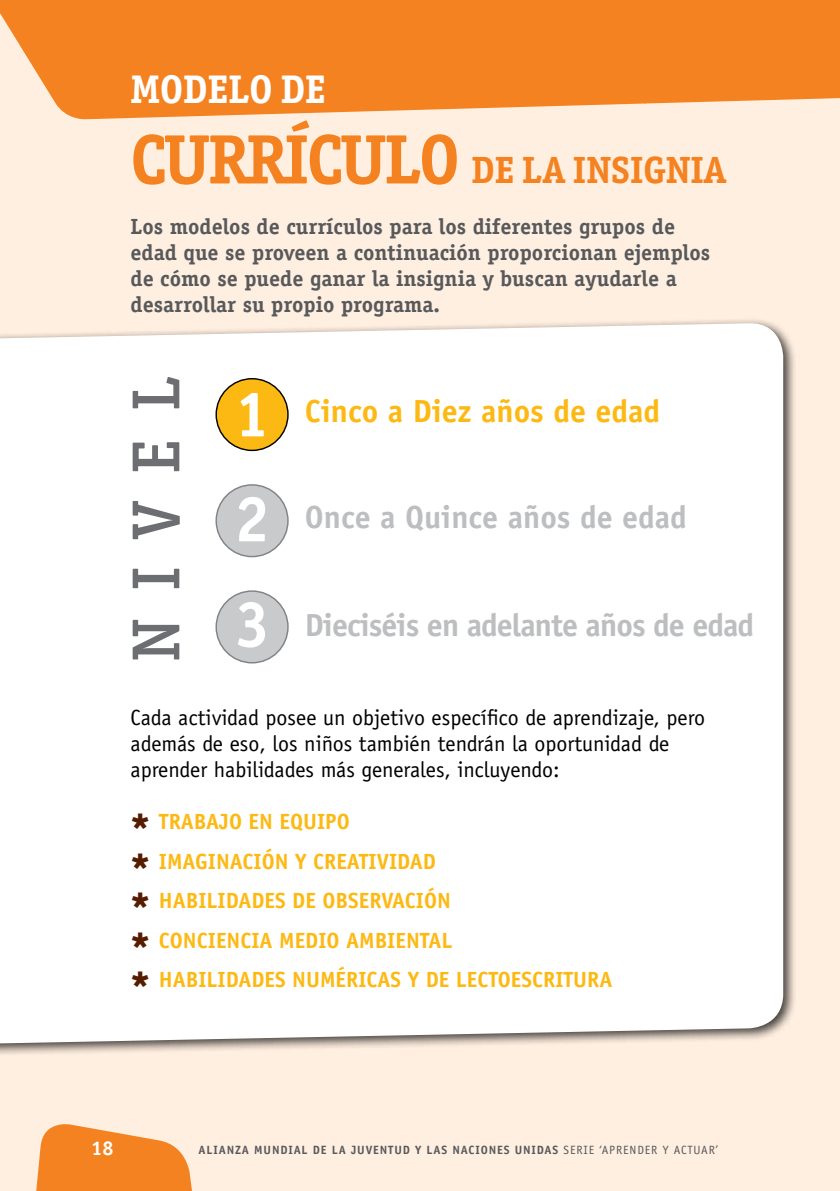
<style>
.page{position:relative;width:840px;height:1191px;background:#fff}
.page>*{position:absolute;margin:0;border:0;box-sizing:border-box;transform-origin:0 0}
.t1{font:500 68px "Officina Ser ITC Std";color:#6d6e71}
.t2{font:700 64.8px/105.2px "Officina Ser ITC Std";color:#fff}
.t3{font:700 40px "Officina Ser ITC Std";color:#fff}
.t4{font:700 38px "Officina Ser ITC Std";color:#f58220}
.t5{font:700 32px "Officina Sans Std";letter-spacing:-.03em;color:#bcbec0}
.t6{font:700 32px "Officina Sans Std";color:#bcbec0}
.t7{font:700 32px "Officina Sans Std";color:#fdb913}
.t8{font:700 22px/26px "Officina Serif Std";color:#58595b}
.t9{font:22px/26px "Officina Sans Std";color:#000}
.t10{font:700 22px "Officina Sans Std";color:#fdb913}
.t11{font:700 20px "Officina Sans Std";color:#fff}
.t12{font:700 12px "Officina Sans Std";letter-spacing:.07em;color:#58595b}
.s1{font-size:70px}
.s2{font-weight:400}
</style>
<div class="page">
<div style="left:0;top:0;width:839px;height:1191px;background:#ffefe1"></div>
<svg style="left:36px;top:1124px;width:156px;height:67px"></svg>
<div style="left:645px;top:0;width:194px;height:103px;background:#f58220"></div>
<svg style="left:0;top:0;width:645px;height:120px;background:#f68d34"></svg>
<div style="left:0;top:317px;width:796px;height:740px;background:#000;opacity:.74"></div>
<div style="left:0;top:322px;width:782px;height:722px;background:#fff"></div>
<div style="left:216px;top:591px;width:72px;height:72px;background:#c9cacc;border-radius:50%"></div>
<div style="left:215px;top:590px;width:73px;height:73px;border:1px solid #808285;border-radius:50%"></div>
<div style="left:216px;top:485px;width:72px;height:71px;background:#c9cacc;border-radius:50%"></div>
<div style="left:215px;top:484px;width:73px;height:73px;border:1px solid #808285;border-radius:50%"></div>
<div style="left:216px;top:379px;width:72px;height:71px;background:#fdb913;border-radius:50%"></div>
<div style="left:215px;top:378px;width:73px;height:73px;border:1px solid #000;border-radius:50%"></div>
<svg style="left:132px;top:813px;width:16px;height:16px"></svg>
<svg style="left:132px;top:852px;width:16px;height:16px"></svg>
<svg style="left:132px;top:892px;width:16px;height:16px"></svg>
<svg style="left:132px;top:931px;width:16px;height:16px"></svg>
<svg style="left:132px;top:970px;width:16px;height:16px"></svg>
<h3 class="t3" style="left:130px;top:65px;width:197px">MODELO DE</h3>
<h3 class="t4" style="left:130px;top:147px;width:596px"><span class="s1">CURRÍCULO</span> DE LA INSIGNIA</h3>
<p class="t8" style="left:130px;top:213px;width:581px">Los modelos de currículos para los diferentes grupos de edad que se proveen a continuación proporcionan ejemplos de cómo se puede ganar la insignia y buscan ayudarle a desarrollar su propio programa.</p>
<h1 class="t1" style="left:116px;top:661px;width:286px;rotate:-90deg">nivel</h1>
<h2 class="t2" style="left:234px;top:361px;width:36px">1</h2>
<h2 class="t2" style="left:234px;top:466px;width:37px">2<br>3</h2>
<h3 class="t7" style="left:305px;top:391px;width:356px">CINCO A DIEZ AÑOS DE EDAD</h3>
<h3 class="t6" style="left:305px;top:497px;width:383px">ONCE A QUINCE AÑOS DE EDAD</h3>
<h3 class="t5" style="left:305px;top:605px;width:450px">DIECISÉIS EN ADELANTE AÑOS DE EDAD</h3>
<p class="t9" style="left:130px;top:705px;width:576px">Cada actividad posee un objetivo específico de aprendizaje, pero además de eso, los niños también tendrán la oportunidad de aprender habilidades más generales, incluyendo:</p>
<p class="t10" style="left:159px;top:808px;width:60px">TRA BAJO</p>
<p class="t10" style="left:248px;top:808px;width:44px">EN EQUIPO</p>
<p class="t10" style="left:159px;top:847px;width:21px">IMAGINACI</p>
<p class="t10" style="left:261px;top:847px;width:64px">ÓN YCREATIVIDAD</p>
<p class="t10" style="left:159px;top:887px;width:52px">HABILIDADES</p>
<p class="t10" style="left:292px;top:887px;width:68px">DE OBSERVACI</p>
<p class="t10" style="left:424px;top:887px;width:25px">ÓN</p>
<p class="t10" style="left:159px;top:926px;width:24px">CONCIENCIA</p>
<p class="t10" style="left:279px;top:926px;width:13px">MEDIO</p>
<p class="t10" style="left:346px;top:926px;width:53px">AM BIENTAL</p>
<p class="t10" style="left:159px;top:965px;width:52px">HABILIDADES</p>
<p class="t10" style="left:292px;top:965px;width:15px">NUM</p>
<p class="t10" style="left:335px;top:965px;width:23px">ÉRICAS</p>
<p class="t10" style="left:407px;top:965px;width:61px">YDE LECTOESCRITURA</p>
<p class="t11" style="left:91px;top:1135px;width:24px">18</p>
<p class="t12" style="left:198px;top:1142px;width:520px">ALIANZA MUNDIAL DE LA JUVENTUD Y LAS NACIONES UNIDAS <span class="s2">SERIE ‘APRENDER Y ACTUAR’</span></p>
</div>
